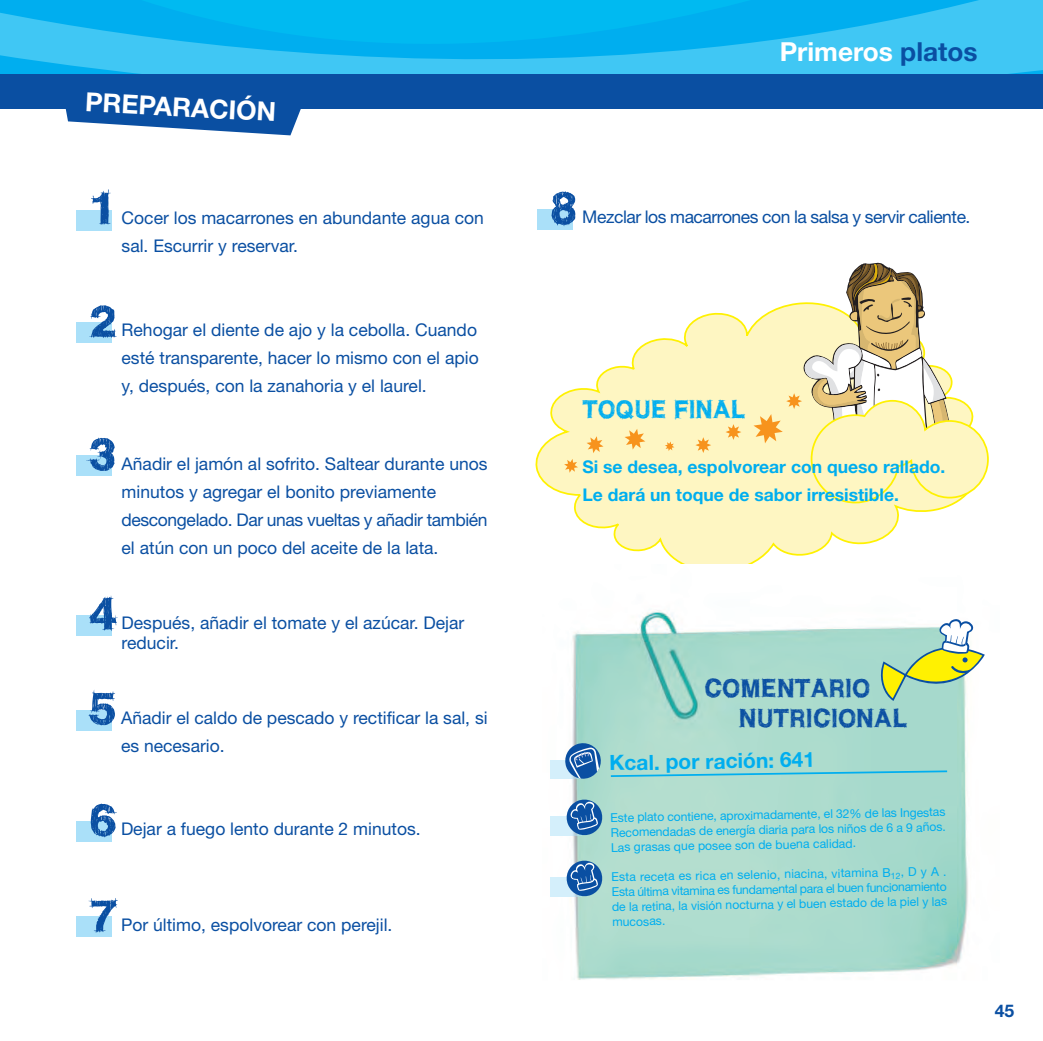
<style>
.page{position:relative;width:1043px;height:1041px;background:#fff}
.page>*{position:absolute;margin:0;border:0;box-sizing:border-box;transform-origin:0 0}
.t1{font:44.27px "WCROUGHTRAD Bta";color:#0a4fa2;scale:1.14 1}
.t2{font:700 26.25px "Helvetica Neue LT Std";color:#fff}
.t3{font:25.03px "WCROUGHTRAD Bta";color:#0a4fa2}
.t4{font:24.5px "WCROUGHTRAD Bta";color:#00aeef}
.t5{font:700 21px "Helvetica Neue LT Std";color:#00aeef}
.t6{font:17.5px/28px "Helvetica Neue LT Std";color:#0a4fa2}
.t7{font:700 17.5px/28px "Helvetica Neue LT Std";color:#00aeef}
.t8{font:17.5px "Helvetica Neue LT Std";letter-spacing:-.025em;color:#0a4fa2}
.t9{font:700 17.5px "Helvetica Neue LT Std";color:#0a4fa2}
.t10{font:12.25px/14.9px "Helvetica Neue LT Std";color:#00aeef;text-align:justify}
.s1{color:#0a4fa2}
</style>
<div class="page">
<svg style="left:535px;top:312px;width:419px;height:252px;fill:#fef6c2"></svg>
<div style="left:0;top:58px;width:1042px;height:50px;background:#0a4fa2"></div>
<svg style="left:61px;top:108px;width:245px;height:27px"></svg>
<div style="left:77px;top:322px;width:35px;height:20px;background:#aae0f9"></div>
<div style="left:77px;top:210px;width:35px;height:21px;background:#aae0f9"></div>
<div style="left:77px;top:456px;width:35px;height:20px;background:#aae0f9"></div>
<div style="left:77px;top:615px;width:35px;height:21px;background:#aae0f9"></div>
<div style="left:76px;top:710px;width:35px;height:20px;background:#aae0f9"></div>
<div style="left:76px;top:821px;width:35px;height:20px;background:#aae0f9"></div>
<div style="left:76px;top:916px;width:35px;height:21px;background:#aae0f9"></div>
<div style="left:537px;top:209px;width:35px;height:21px;background:#aae0f9"></div>
<svg style="left:0;top:0;width:1042px;height:74px;background:#1cbcf1"></svg>
<svg style="left:586px;top:436px;width:17px;height:17px"></svg>
<svg style="left:695px;top:437px;width:16px;height:16px"></svg>
<svg style="left:624px;top:429px;width:21px;height:20px"></svg>
<svg style="left:564px;top:459px;width:14px;height:14px"></svg>
<svg style="left:664px;top:441px;width:10px;height:10px"></svg>
<svg style="left:725px;top:424px;width:16px;height:16px"></svg>
<svg style="left:753px;top:262px;width:236px;height:242px"></svg>
<svg style="left:563px;top:616px;width:422px;height:364px;background:#b1dbcf"></svg>
<h2 class="t2" style="left:86px;top:92px;width:193px;rotate:3deg">PREPARACIÓN</h2>
<h1 class="t1" style="left:89px;top:192px;width:25px">1</h1>
<p class="t6" style="left:122px;top:206px;width:364px">Cocer los macarrones en abundante agua con sal. Escurrir y reservar.</p>
<h1 class="t1" style="left:89px;top:305px;width:26px">2</h1>
<p class="t6" style="left:122px;top:317px;width:358px;text-align:justify">Rehogar el diente de ajo y la cebolla. Cuando esté transparente, hacer lo mismo con el apio y, después, con la zanahoria y el laurel.</p>
<h1 class="t1" style="left:89px;top:438px;width:26px">3</h1>
<p class="t6" style="left:122px;top:451px;width:367px">Añadir el jamón al sofrito. Saltear durante unos minutos y agregar el bonito previamente descongelado. Dar unas vueltas y añadir también el atún con un poco del aceite de la lata.</p>
<h1 class="t1" style="left:89px;top:597px;width:26px">4</h1>
<p class="t6" style="left:122px;top:615px;width:344px;line-height:19.2px">Después, añadir el tomate y el azúcar. Dejar reducir.</p>
<h1 class="t1" style="left:89px;top:692px;width:26px">5</h1>
<p class="t6" style="left:121px;top:705px;width:368px">Añadir el caldo de pescado y rectificar la sal, si es necesario.</p>
<h1 class="t1" style="left:89px;top:803px;width:26px">6</h1>
<p class="t6" style="left:121px;top:817px;width:301px">Dejar a fuego lento durante 2 minutos.</p>
<h1 class="t1" style="left:89px;top:899px;width:27px">7</h1>
<p class="t6" style="left:121px;top:912px;width:273px">Por último, espolvorear con perejil.</p>
<h2 class="t2" style="left:779px;top:42px;width:199px">Primeros <span class="s1">platos</span></h2>
<h1 class="t1" style="left:550px;top:192px;width:26px">8</h1>
<p class="t8" style="left:582px;top:211px;width:389px">Mezclar los macarrones con la salsa y servir caliente.</p>
<h3 class="t4" style="left:582px;top:401px;width:164px">TOQUE FINAL</h3>
<p class="t7" style="left:582px;top:454px;width:364px">Si se desea, espolvorear con queso rallado.<br>Le dará un toque de sabor irresistible.</p>
<h3 class="t3" style="left:704px;top:679px;width:168px">COMENTARIO</h3>
<h3 class="t3" style="left:738px;top:709px;width:170px">NUTRICIONAL</h3>
<p class="t5" style="left:609px;top:755px;width:207px;rotate:-1deg">Kcal. por ración: 641</p>
<p class="t10" style="left:610px;top:811px;width:336px;rotate:-1deg">Este plato contiene, aproximadamente, el 32% de las Ingestas Recomendadas de energía diaria para los niños de 6 a 9 años.<br>Las grasas que posee son de buena calidad.</p>
<p class="t10" style="left:611px;top:871px;width:336px;rotate:-1deg">Esta receta es rica en selenio, niacina, vitamina B<sub>12</sub>, D y A .<br>Esta última vitamina es fundamental para el buen funcionamiento de la retina, la visión nocturna y el buen estado de la piel y las mucosas.</p>
<p class="t9" style="left:994px;top:1004px;width:21px">45</p>
</div>
